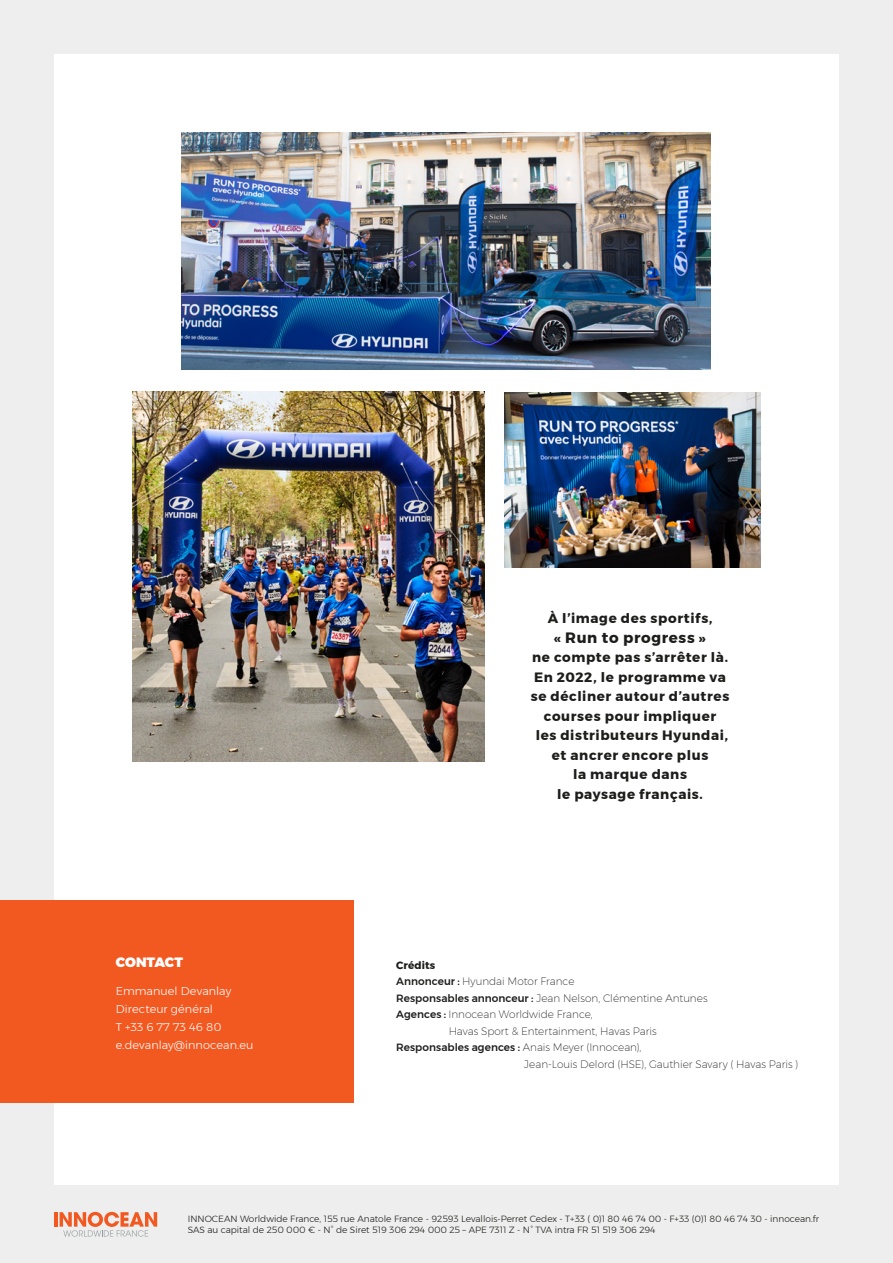
<style>
.page{position:relative;width:893px;height:1263px;background:#eee}
.page>*{position:absolute;margin:0;border:0;box-sizing:border-box;transform-origin:0 0}
.t1{font:700 15px "Montserrat";letter-spacing:.04em;color:#1d1d1b}
.t2{font:700 13.5px/19.5px "Montserrat";letter-spacing:.045em;color:#1d1d1b;text-align:center}
.t3{font:900 13.5px "Montserrat";color:#fff}
.t4{font:300 11.25px/18px "Montserrat";letter-spacing:.005em;color:#fff}
.t5{font:200 10.5px "Montserrat";color:#1d1d1b}
.t6{font:700 10.5px "Montserrat";letter-spacing:.005em;color:#1d1d1b}
.t7{font:300 9px/10.8px "Montserrat";color:#1d1d1b}
.s1{font-size:13.5px}
.s2{font-weight:500}
</style>
<div class="page">
<hr style="left:54px;top:1212px;width:4px;height:14px;background:#f25921">
<svg style="left:60px;top:1212px;width:97px;height:24px"></svg>
<div style="left:54px;top:54px;width:785px;height:1130px;background:#fff"></div>
<div style="left:0;top:900px;width:354px;height:202px;background:#f25921"></div>
<img style="left:182px;top:133px;width:529px;height:236px">
<img style="left:132px;top:392px;width:353px;height:369px">
<img style="left:505px;top:392px;width:256px;height:175px">
<p class="t3" style="left:116px;top:951px;width:69px">CONTACT</p>
<p class="t4" style="left:116px;top:981px;width:139px">Emmanuel Devanlay<br>Directeur général<br>T +33 6 77 73 46 80 e.devanlay@innocean.eu</p>
<p class="t2" style="left:548px;top:609px;width:166px">À l’image des sportifs,</p>
<h1 class="t1" style="left:554px;top:625px;width:153px"><span class="s1">«</span> Run to progress <span class="s1">»</span></h1>
<p class="t2" style="left:531px;top:648px;width:200px">ne compte pas s’arrêter là.<br>En 2022, le programme va se décliner autour d’autres courses pour impliquer<br>les distributeurs Hyundai, et ancrer encore plus<br>la marque dans<br>le paysage français.</p>
<p class="t6" style="left:396px;top:956px;width:40px">Crédits</p>
<p class="t5" style="left:396px;top:974px;width:180px"><span class="s2">Annonceur :</span> Hyundai Motor France</p>
<p class="t5" style="left:396px;top:990px;width:313px"><span class="s2">Responsables annonceur :</span> Jean Nelson, Clémentine Antunes</p>
<p class="t5" style="left:396px;top:1007px;width:198px"><span class="s2">Agences :</span> Innocean Worldwide France,</p>
<p class="t5" style="left:449px;top:1023px;width:209px">Havas Sport &amp; Entertainment, Havas Paris</p>
<p class="t5" style="left:396px;top:1040px;width:247px"><span class="s2">Responsables agences :</span> Anais Meyer (Innocean),</p>
<p class="t5" style="left:524px;top:1056px;width:276px">Jean-Louis Delord (HSE), Gauthier Savary ( Havas Paris )</p>
<p class="t7" style="left:188px;top:1213px;width:633px">INNOCEAN Worldwide France, 155 rue Anatole France - 92593 Levallois-Perret Cedex - T+33 ( 0)1 80 46 74 00 - F+33 (0)1 80 46 74 30 - innocean.fr<br>SAS au capital de 250 000 € - N° de Siret 519 306 294 000 25 – APE 7311 Z - N° TVA intra FR 51 519 306 294</p>
</div>
